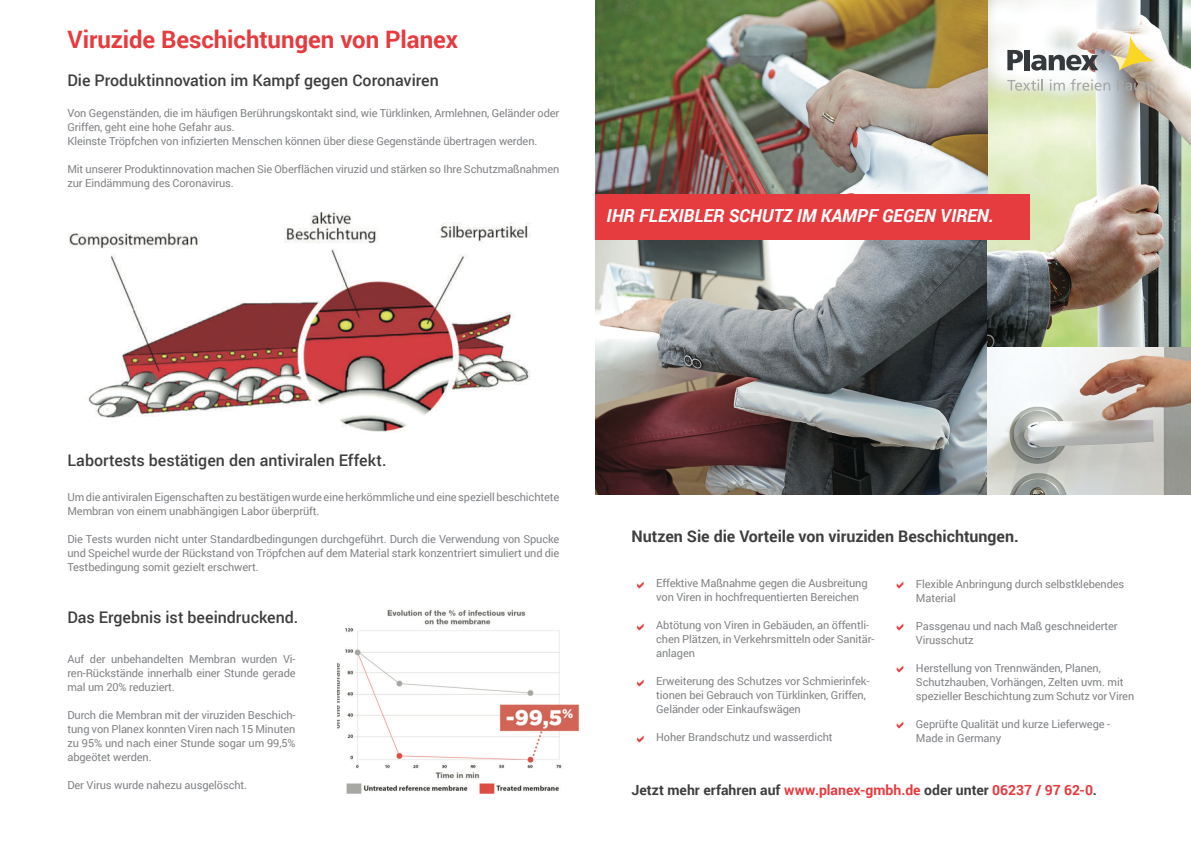
<style>
.page{position:relative;width:1191px;height:842px;background:#fff}
.page>*{position:absolute;margin:0;border:0;box-sizing:border-box;transform-origin:0 0}
.t1{font:700 24px "Roboto";letter-spacing:-.005em;color:#e63b3f}
.t2{font:italic 700 18px "Roboto";color:#fff}
.t3{font:500 16px "Roboto";color:#3e3e3f}
.t4{font:700 16px "Roboto";color:#3e3e3f}
.t5{font:700 14px "Roboto";color:#3e3e3f}
.t6{font:11px/14px "Roboto";letter-spacing:-.01em;color:#808285}
.s1{color:#e63b3f}
</style>
<div class="page">
<img style="left:69px;top:211px;width:462px;height:221px">
<img style="left:986px;top:0;width:205px;height:348px">
<img style="left:337px;top:609px;width:243px;height:185px">
<img style="left:595px;top:0;width:392px;height:194px">
<img style="left:986px;top:348px;width:205px;height:146px">
<img style="left:595px;top:240px;width:391px;height:254px">
<div style="left:595px;top:194px;width:435px;height:46px;background:#e63b3f"></div>
<svg style="left:1007px;top:50px;width:16px;height:20px"></svg>
<div style="left:1024px;top:50px;width:5px;height:20px;background:#36393c"></div>
<svg style="left:1007px;top:79px;width:36px;height:12px"></svg>
<svg style="left:1049px;top:79px;width:15px;height:12px"></svg>
<svg style="left:1070px;top:79px;width:40px;height:12px"></svg>
<svg style="left:1117px;top:80px;width:37px;height:11px"></svg>
<svg style="left:1031px;top:36px;width:123px;height:35px"></svg>
<h1 class="t1" style="left:67px;top:23px;width:392px">Viruzide Beschichtungen von Planex</h1>
<h3 class="t3" style="left:67px;top:69px;width:373px">Die Produktinnovation im Kampf gegen Coronaviren</h3>
<p class="t6" style="left:67px;top:106px;width:493px">Von Gegenständen, die im häufigen Berührungskontakt sind, wie Türklinken, Armlehnen, Geländer oder<br>Griffen, geht eine hohe Gefahr aus.<br>Kleinste Tröpfchen von infizierten Menschen können über diese Gegenstände übertragen werden.</p>
<p class="t6" style="left:67px;top:162px;width:493px">Mit unserer Produktinnovation machen Sie Oberflächen viruzid und stärken so Ihre Schutzmaßnahmen zur Eindämmung des Coronavirus.</p>
<h2 class="t2" style="left:606px;top:203px;width:389px">IHR FLEXIBLER SCHUTZ IM KAMPF GEGEN VIREN.</h2>
<h3 class="t3" style="left:67px;top:449px;width:321px">Labortests bestätigen den antiviralen Effekt.</h3>
<p class="t6" style="left:67px;top:489px;width:493px">Um die antiviralen Eigenschaften zu bestätigen wurde eine herkömmliche und eine speziell beschichtete<br>Membran von einem unabhängigen Labor überprüft.</p>
<p class="t6" style="left:67px;top:531px;width:493px;text-align:justify">Die Tests wurden nicht unter Standardbedingungen durchgeführt. Durch die Verwendung von Spucke und Speichel wurde der Rückstand von Tröpfchen auf dem Material stark konzentriert simuliert und die Testbedingung somit gezielt erschwert.</p>
<h3 class="t3" style="left:67px;top:606px;width:232px">Das Ergebnis ist beeindruckend.</h3>
<p class="t6" style="left:67px;top:652px;width:230px;text-align:justify">Auf der unbehandelten Membran wurden Vi&shy;ren-Rückstände innerhalb einer Stunde gerade mal um 20% reduziert.</p>
<p class="t6" style="left:67px;top:708px;width:230px;text-align:justify">Durch die Membran mit der viruziden Beschich&shy;tung von Planex konnten Viren nach 15 Minuten zu 95% und nach einer Stunde sogar um 99,5% abgeötet werden.</p>
<p class="t6" style="left:67px;top:778px;width:181px">Der Virus wurde nahezu ausgelöscht.</p>
<h3 class="t4" style="left:631px;top:525px;width:389px">Nutzen Sie die Vorteile von viruziden Beschichtungen.</h3>
<p class="t6" style="left:656px;top:576px;width:213px">Effektive Maßnahme gegen die Ausbreitung von Viren in hochfrequentierten Bereichen</p>
<p class="t6" style="left:656px;top:618px;width:220px">Abtötung von Viren in Gebäuden, an öffentli&shy;chen Plätzen, in Verkehrsmitteln oder Sanitär&shy;anlagen</p>
<p class="t6" style="left:656px;top:674px;width:215px">Erweiterung des Schutzes vor Schmierinfek&shy;tionen bei Gebrauch von Türklinken, Griffen,<br>Geländer oder Einkaufswägen</p>
<p class="t6" style="left:656px;top:730px;width:178px">Hoher Brandschutz und wasserdicht</p>
<p class="t6" style="left:916px;top:576px;width:210px">Flexible Anbringung durch selbstklebendes<br>Material</p>
<p class="t6" style="left:916px;top:618px;width:203px">Passgenau und nach Maß geschneiderter<br>Virusschutz</p>
<p class="t6" style="left:916px;top:660px;width:220px">Herstellung von Trennwänden, Planen,<br>Schutzhauben, Vorhängen, Zelten uvm. mit spezieller Beschichtung zum Schutz vor Viren</p>
<p class="t6" style="left:916px;top:716px;width:196px">Geprüfte Qualität und kurze Lieferwege -<br>Made in Germany</p>
<p class="t5" style="left:631px;top:780px;width:467px">Jetzt mehr erfahren auf <span class="s1">www.planex-gmbh.de</span> oder unter <span class="s1">06237 / 97 62-0</span>.</p>
</div>
